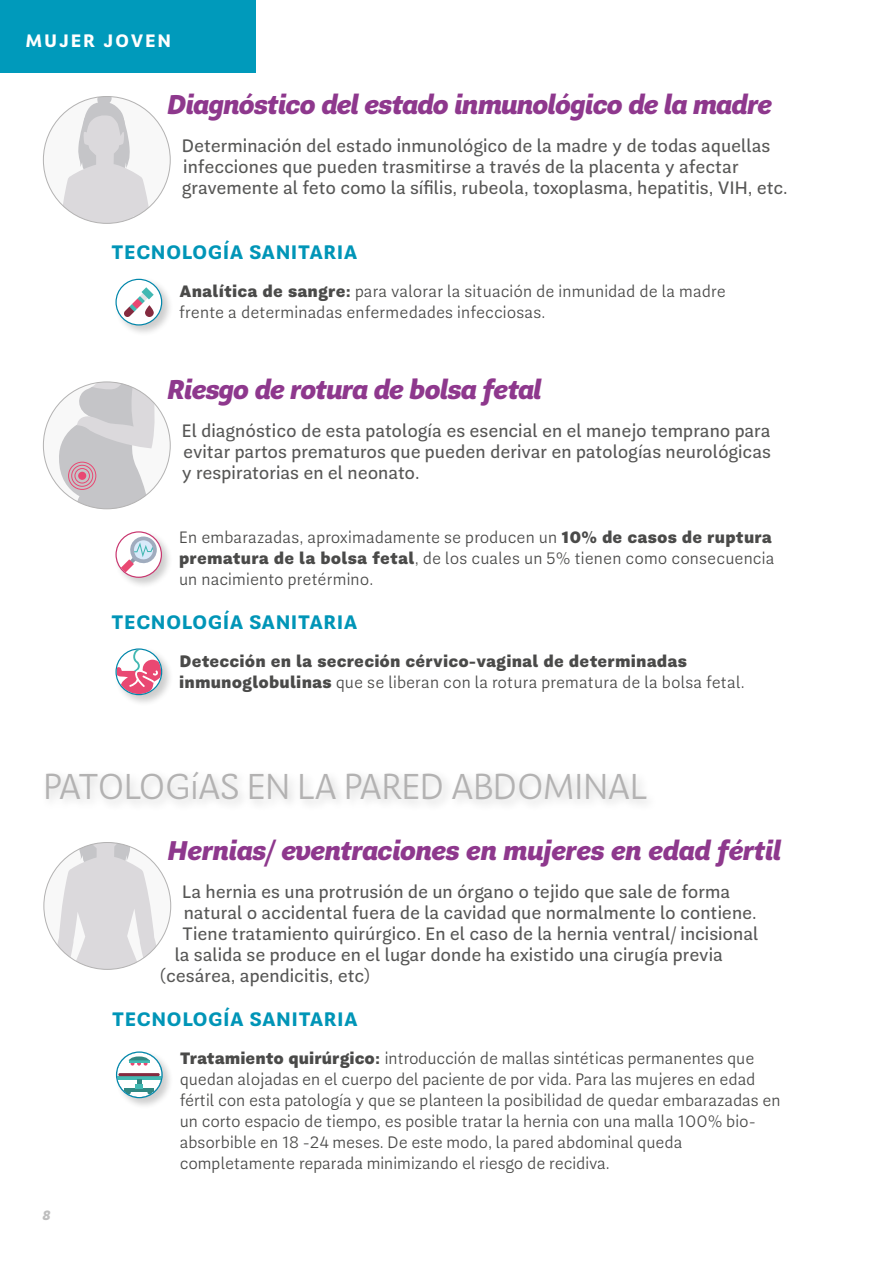
<style>
.page{position:relative;width:893px;height:1263px;background:#fff}
.page>*{position:absolute;margin:0;border:0;box-sizing:border-box;transform-origin:0 0}
.t1{font:36px "Guanabara Sans Regular 6";letter-spacing:-.02em;color:#b3b2b2}
.t2{font:27px "Guanabara Sans Regular 4";letter-spacing:-.04em;color:#8e388d}
.t3{font:19.5px "Guanabara Sans Regular 3";letter-spacing:.02em;color:#0095b7}
.t4{font:18px/21px "Guanabara Sans";color:#575756}
.t5{font:18px "Guanabara Sans Regular 3";letter-spacing:.1em;color:#fff}
.t6{font:16.5px/21px "Guanabara Sans Regular 6";color:#4a4a49}
.t7{font:16.5px "Guanabara Sans Regular 7";letter-spacing:.01em;color:#4a4a49}
.t8{font:13.5px "Guanabara Sans Regular 4";color:#bebebe}
.s1{font-family:"Guanabara Sans Regular 7"}
</style>
<div class="page">
<div style="left:0;top:0;width:256px;height:72px;background:#009abb"></div>
<div style="left:114px;top:277px;width:59px;height:60px;background:#000;opacity:.2"></div>
<svg style="left:116px;top:279px;width:46px;height:46px"></svg>
<svg style="left:124px;top:287px;width:30px;height:30px"></svg>
<div style="left:115px;top:279px;width:47px;height:46px;border:1px solid #0086aa;border-radius:50%"></div>
<div style="left:114px;top:530px;width:59px;height:59px;background:#000;opacity:.2"></div>
<svg style="left:116px;top:532px;width:45px;height:45px"></svg>
<svg style="left:118px;top:536px;width:39px;height:39px"></svg>
<div style="left:115px;top:531px;width:47px;height:47px;border:1px solid #c9366f;border-radius:50%"></div>
<div style="left:114px;top:647px;width:59px;height:59px;background:#000;opacity:.2"></div>
<svg style="left:117px;top:650px;width:44px;height:44px"></svg>
<div style="left:115px;top:648px;width:47px;height:47px;border:1px solid #0086aa;border-radius:50%"></div>
<div style="left:43px;top:96px;width:127px;height:127px;background:#f8f8f8;border-radius:50%"></div>
<svg style="left:51px;top:96px;width:112px;height:127px"></svg>
<div style="left:43px;top:382px;width:127px;height:127px;background:#f8f8f8;border-radius:50%"></div>
<svg style="left:58px;top:382px;width:99px;height:127px"></svg>
<div style="left:41px;top:767px;width:618px;height:46px;background:#f8f8f8"></div>
<div style="left:114px;top:1050px;width:60px;height:59px;background:#000;opacity:.2"></div>
<svg style="left:117px;top:1053px;width:44px;height:44px"></svg>
<div style="left:116px;top:1051px;width:47px;height:47px;border:1px solid #0086aa;border-radius:50%"></div>
<div style="left:44px;top:842px;width:127px;height:127px;background:#f8f8f8;border-radius:50%"></div>
<svg style="left:52px;top:842px;width:111px;height:127px"></svg>
<div style="left:78px;top:472px;width:8px;height:8px;background:#e94872;border-radius:50%"></div>
<div style="left:72px;top:465px;width:21px;height:21px;border:1px solid #e94872;border-radius:50%"></div>
<div style="left:75px;top:468px;width:15px;height:15px;border:1px solid #e94872;border-radius:50%"></div>
<div style="left:68px;top:462px;width:28px;height:28px;border:1px solid #e94872;border-radius:50%"></div>
<p class="t5" style="left:26px;top:29px;width:147px">MUJER JOVEN</p>
<h2 class="t2" style="left:167px;top:87px;width:607px">Diagnóstico del estado inmunológico de la madre</h2>
<p class="t4" style="left:182px;top:135px;width:607px">Determinación del estado inmunológico de la madre y de todas aquellas infecciones que pueden trasmitirse a través de la placenta y afectar gravemente al feto como la sífilis, rubeola, toxoplasma, hepatitis, VIH, etc.</p>
<p class="t3" style="left:111px;top:239px;width:248px">TECNOLOGÍA SANITARIA</p>
<p class="t6" style="left:179px;top:281px;width:548px"><span class="s1">Analítica de sangre:</span> para valorar la situación de inmunidad de la madre frente a determinadas enfermedades infecciosas.</p>
<h2 class="t2" style="left:167px;top:372px;width:377px">Riesgo de rotura de bolsa fetal</h2>
<p class="t4" style="left:182px;top:421px;width:591px;text-align:justify">El diagnóstico de esta patología es esencial en el manejo temprano para evitar partos prematuros que pueden derivar en patologías neurológicas y respiratorias en el neonato.</p>
<p class="t6" style="left:179px;top:527px;width:597px">En embarazadas, aproximadamente se producen un <span class="s1">10% de casos de ruptura prematura de la bolsa fetal</span>, de los cuales un 5% tienen como consecuencia un nacimiento pretérmino.</p>
<p class="t3" style="left:111px;top:609px;width:248px">TECNOLOGÍA SANITARIA</p>
<p class="t7" style="left:179px;top:650px;width:509px">Detección en la secreción cérvico-vaginal de determinadas</p>
<p class="t6" style="left:179px;top:672px;width:567px"><span class="s1">inmunoglobulinas</span> que se liberan con la rotura prematura de la bolsa fetal.</p>
<h1 class="t1" style="left:43px;top:762px;width:606px">PATOLOGíAS EN LA PARED ABDOMINAL</h1>
<h2 class="t2" style="left:167px;top:833px;width:616px">Hernias/ eventraciones en mujeres en edad fértil</h2>
<p class="t4" style="left:182px;top:881px;width:550px">La hernia es una protrusión de un órgano o tejido que sale de forma</p>
<p class="t4" style="left:184px;top:902px;width:575px">natural o accidental fuera de la cavidad que normalmente lo contiene.</p>
<p class="t4" style="left:182px;top:923px;width:578px">Tiene tratamiento quirúrgico. En el caso de la hernia ventral/ incisional</p>
<p class="t4" style="left:175px;top:944px;width:550px">la salida se produce en el lugar donde ha existido una cirugía previa</p>
<p class="t4" style="left:160px;top:965px;width:212px">(cesárea, apendicitis, etc)</p>
<p class="t3" style="left:112px;top:1006px;width:248px">TECNOLOGÍA SANITARIA</p>
<p class="t6" style="left:180px;top:1048px;width:602px"><span class="s1">Tratamiento quirúrgico:</span> introducción de mallas sintéticas permanentes que quedan alojadas en el cuerpo del paciente de por vida. Para las mujeres en edad fértil con esta patología y que se planteen la posibilidad de quedar embarazadas en un corto espacio de tiempo, es posible tratar la hernia con una malla 100% bio&shy;absorbible en 18 -24 meses. De este modo, la pared abdominal queda completamente reparada minimizando el riesgo de recidiva.</p>
<p class="t8" style="left:43px;top:1207px;width:10px">8</p>
</div>
